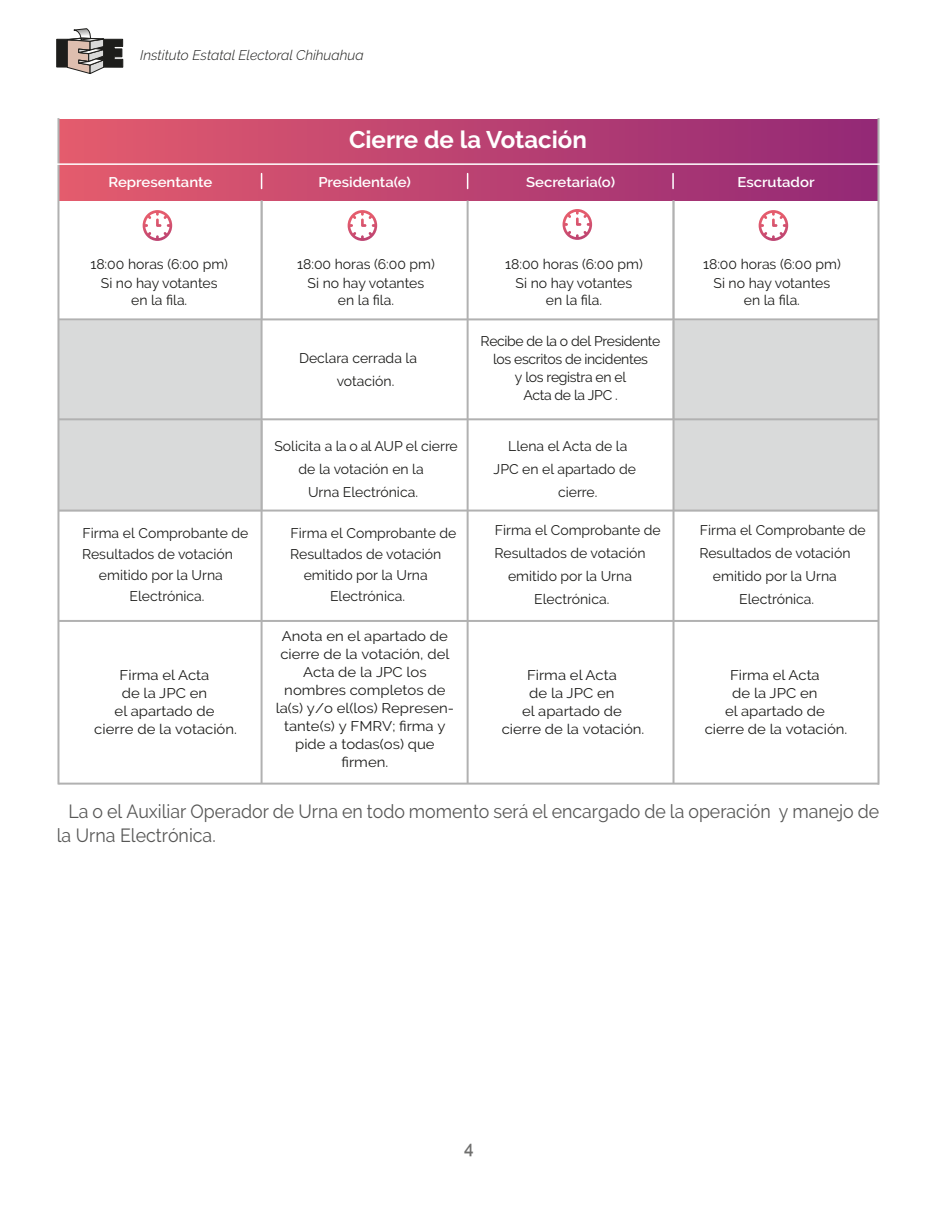
<style>
.page{position:relative;width:936px;height:1225px;background:#fff}
.page>*{position:absolute;margin:0;border:0;box-sizing:border-box;transform-origin:0 0}
.t1{font:700 24px "Raleway";color:#fff}
.t2{font:19px/24px "Raleway";color:#575756;scale:.94 1}
.t3{font:600 18px "Raleway";color:#6f6f6e;scale:.94 1}
.t4{font:14px/19.2px "Raleway";color:#1d1d1b;text-align:center}
.t5{font:14px/18.2px "Raleway";color:#1d1d1b;text-align:center;scale:1.06 1}
.t6{font:14px/18px "Raleway";letter-spacing:-.025em;color:#1d1d1b;text-align:center}
.t7{font:600 14px "Raleway";color:#fff;scale:1.06 1}
.t8{font:italic 300 14px "Raleway";color:#1d1d1b}
</style>
<div class="page">
<svg style="left:56px;top:28px;width:68px;height:46px"></svg>
<div style="left:59px;top:119px;width:819px;height:82px;background:linear-gradient(to right,#e45c6d,#932976)"></div>
<svg style="left:59px;top:320px;width:818px;height:189px;fill:#dbdbdb"></svg>
<svg style="left:143px;top:210px;width:29px;height:31px"></svg>
<svg style="left:347px;top:210px;width:30px;height:31px"></svg>
<svg style="left:758px;top:210px;width:30px;height:31px"></svg>
<svg style="left:562px;top:209px;width:30px;height:31px"></svg>
<hr style="left:58px;top:509px;width:820px;height:2px;background:#b1b1b1">
<hr style="left:58px;top:620px;width:820px;height:2px;background:#b1b1b1">
<hr style="left:58px;top:418px;width:820px;height:2px;background:#b1b1b1">
<hr style="left:58px;top:318px;width:820px;height:2px;background:#b1b1b1">
<hr style="left:57px;top:118px;width:2px;height:666px;background:#b1b1b1">
<hr style="left:877px;top:118px;width:2px;height:666px;background:#b1b1b1">
<hr style="left:672px;top:201px;width:2px;height:582px;background:#b1b1b1">
<hr style="left:466px;top:201px;width:2px;height:582px;background:#b1b1b1">
<hr style="left:260px;top:201px;width:2px;height:582px;background:#b1b1b1">
<hr style="left:58px;top:782px;width:820px;height:2px;background:#b1b1b1">
<hr style="left:54px;top:163px;width:829px;height:2px;background:#fff">
<svg style="left:261px;top:174px;width:1px;height:14px"></svg>
<svg style="left:467px;top:174px;width:1px;height:14px"></svg>
<svg style="left:672px;top:174px;width:1px;height:14px"></svg>
<p class="t8" style="left:140px;top:47px;width:225px">Instituto Estatal Electoral Chihuahua</p>
<h1 class="t1" style="left:349px;top:126px;width:239px">Cierre de la Votación</h1>
<p class="t7" style="left:108px;top:174px;width:99px">Representante</p>
<p class="t7" style="left:318px;top:174px;width:89px">Presidenta(e)</p>
<p class="t7" style="left:526px;top:174px;width:85px">Secretaria(o)</p>
<p class="t7" style="left:737px;top:174px;width:74px">Escrutador</p>
<p class="t4" style="left:90px;top:254px;width:139px">18:00 horas (6:00 pm)<br>Si no hay votantes</p>
<p class="t4" style="left:131px;top:290px;width:58px">en la fila.</p>
<p class="t4" style="left:82px;top:523px;width:167px">Firma el Comprobante de</p>
<p class="t4" style="left:82px;top:544px;width:152px">Resultados de votación</p>
<p class="t4" style="left:99px;top:565px;width:125px">emitido por la Urna</p>
<p class="t4" style="left:129px;top:586px;width:76px">Electrónica.</p>
<p class="t4" style="left:297px;top:254px;width:139px">18:00 horas (6:00 pm)<br>Si no hay votantes</p>
<p class="t4" style="left:338px;top:290px;width:58px">en la fila.</p>
<p class="t4" style="left:337px;top:346px;width:82px;line-height:23px;text-align:left;text-indent:-38px">Declara cerrada la votación.</p>
<p class="t4" style="left:274px;top:436px;width:185px">Solicita a la o al AUP el cierre</p>
<p class="t4" style="left:298px;top:459px;width:127px">de la votación en la</p>
<p class="t4" style="left:308px;top:482px;width:111px">Urna Electrónica.</p>
<p class="t4" style="left:290px;top:523px;width:167px">Firma el Comprobante de</p>
<p class="t4" style="left:290px;top:544px;width:152px">Resultados de votación</p>
<p class="t4" style="left:304px;top:565px;width:125px">emitido por la Urna</p>
<p class="t4" style="left:330px;top:586px;width:76px">Electrónica.</p>
<p class="t4" style="left:505px;top:254px;width:139px">18:00 horas (6:00 pm)<br>Si no hay votantes</p>
<p class="t4" style="left:546px;top:290px;width:58px">en la fila.</p>
<p class="t6" style="left:480px;top:332px;width:181px">Recibe de la o del Presidente los escritos de incidentes<br>y los registra en el<br>Acta de la JPC .</p>
<p class="t4" style="left:508px;top:436px;width:121px">Llena el Acta de la</p>
<p class="t4" style="left:493px;top:459px;width:144px">JPC en el apartado de</p>
<p class="t4" style="left:558px;top:482px;width:41px">cierre.</p>
<p class="t4" style="left:495px;top:520px;width:167px">Firma el Comprobante de</p>
<p class="t4" style="left:494px;top:543px;width:153px">Resultados de votación</p>
<p class="t4" style="left:508px;top:566px;width:125px">emitido por la Urna</p>
<p class="t4" style="left:534px;top:589px;width:76px">Electrónica.</p>
<p class="t4" style="left:703px;top:254px;width:139px">18:00 horas (6:00 pm)<br>Si no hay votantes</p>
<p class="t4" style="left:743px;top:290px;width:58px">en la fila.</p>
<p class="t4" style="left:699px;top:520px;width:167px">Firma el Comprobante de</p>
<p class="t4" style="left:699px;top:543px;width:153px">Resultados de votación</p>
<p class="t4" style="left:713px;top:566px;width:125px">emitido por la Urna</p>
<p class="t4" style="left:739px;top:589px;width:76px">Electrónica.</p>
<p class="t5" style="left:276px;top:627px;width:170px">Anota en el apartado de cierre de la votación, del<br>Acta de la JPC los nombres completos de la(s) y/o el(los) Represen&shy;tante(s) y FMRV; firma y pide a todas(os) que firmen.</p>
<p class="t5" style="left:94px;top:666px;width:136px">Firma el Acta<br>de la JPC en<br>el apartado de cierre de la votación.</p>
<p class="t5" style="left:501px;top:666px;width:136px">Firma el Acta<br>de la JPC en<br>el apartado de cierre de la votación.</p>
<p class="t5" style="left:704px;top:666px;width:136px">Firma el Acta<br>de la JPC en<br>el apartado de cierre de la votación.</p>
<h2 class="t2" style="left:57px;top:799px;width:876px;text-indent:12px">La o el Auxiliar Operador de Urna en todo momento será el encargado de la operación y manejo de la Urna Electrónica.</h2>
<p class="t3" style="left:464px;top:1137px;width:12px">4</p>
</div>
